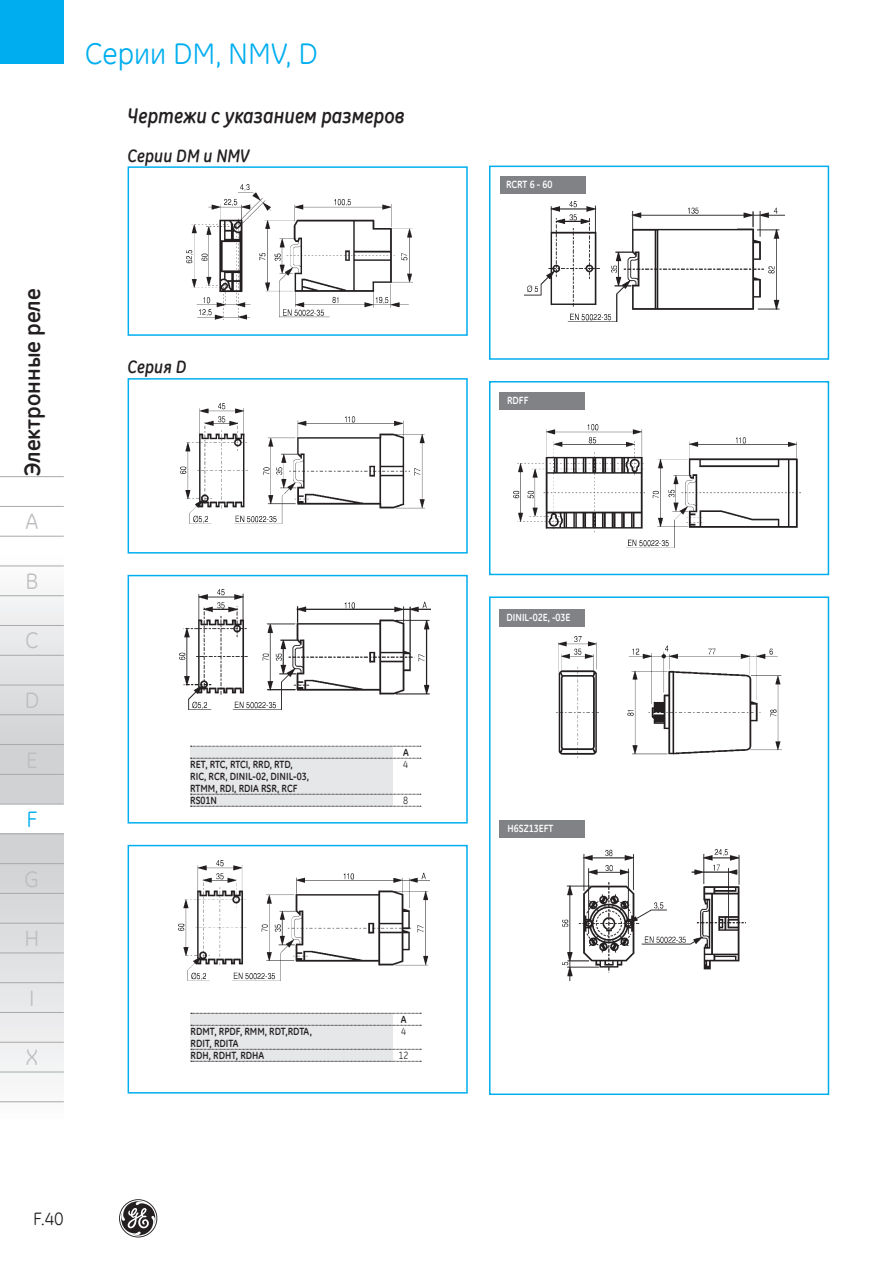
<style>
.page{position:relative;width:893px;height:1263px;background:#fff}
.page>*{position:absolute;margin:0;border:0;box-sizing:border-box;transform-origin:0 0}
.t1{font:30px "GE Inspira";color:#00aeef}
.t2{font:700 22.5px "GE Inspira";color:#231f20}
.t3{font:22.5px "GE Inspira";color:#bcbdc0}
.t4{font:22.5px "GE Inspira";color:#00aeef}
.t5{font:italic 700 21px "GE Inspira";color:#231f20;scale:.9 1}
.t6{font:italic 700 18px "GE Inspira";color:#231f20;scale:.9 1}
.t7{font:18px "GE Inspira";color:#231f20}
.t8{font:700 10.5px/12px "GE Inspira";color:#231f20;scale:.9 1}
.t9{font:700 10.5px "GE Inspira";color:#fff;scale:.9 1}
.t10{font:10.5px "GE Inspira";color:#231f20;scale:.9 1}
</style>
<div class="page">
<div style="left:0;top:0;width:64px;height:64px;background:#00aeef"></div>
<div style="left:0;top:519px;width:64px;height:285px;background:linear-gradient(to bottom,#fff,#c9cacd)"></div>
<div style="left:0;top:833px;width:64px;height:285px;background:linear-gradient(to bottom,#cdced0,#fafbfb)"></div>
<hr style="left:0;top:595px;width:64px;height:1px;background:#a8a9ad">
<hr style="left:0;top:625px;width:64px;height:1px;background:#a8a9ad">
<hr style="left:0;top:655px;width:64px;height:1px;background:#a8a9ad">
<hr style="left:0;top:685px;width:64px;height:1px;background:#a8a9ad">
<hr style="left:0;top:714px;width:64px;height:1px;background:#a8a9ad">
<hr style="left:0;top:744px;width:64px;height:1px;background:#a8a9ad">
<hr style="left:0;top:774px;width:64px;height:1px;background:#a8a9ad">
<hr style="left:0;top:804px;width:64px;height:1px;background:#a8a9ad">
<hr style="left:0;top:833px;width:64px;height:1px;background:#a8a9ad">
<hr style="left:0;top:863px;width:64px;height:1px;background:#a8a9ad">
<hr style="left:0;top:476px;width:64px;height:1px;background:#a8a9ad">
<hr style="left:0;top:506px;width:64px;height:1px;background:#a8a9ad">
<hr style="left:0;top:893px;width:64px;height:1px;background:#a8a9ad">
<hr style="left:0;top:923px;width:64px;height:1px;background:#a8a9ad">
<hr style="left:0;top:952px;width:64px;height:1px;background:#a8a9ad">
<hr style="left:0;top:982px;width:64px;height:1px;background:#a8a9ad">
<hr style="left:0;top:1012px;width:64px;height:1px;background:#a8a9ad">
<hr style="left:0;top:1042px;width:64px;height:1px;background:#a8a9ad">
<hr style="left:0;top:536px;width:64px;height:1px;background:#a8a9ad">
<hr style="left:0;top:566px;width:64px;height:1px;background:#a8a9ad">
<hr style="left:0;top:1071px;width:64px;height:1px;background:#a8a9ad">
<hr style="left:0;top:1101px;width:64px;height:1px;background:#a8a9ad">
<svg style="left:119px;top:1199px;width:38px;height:38px"></svg>
<div style="left:489px;top:596px;width:340px;height:499px;border:2px solid #00aeef"></div>
<div style="left:191px;top:1013px;width:202px;height:49px;background:#e6e7e9"></div>
<div style="left:128px;top:845px;width:340px;height:248px;border:2px solid #00aeef"></div>
<div style="left:191px;top:747px;width:202px;height:59px;background:#e6e7e9"></div>
<div style="left:128px;top:575px;width:340px;height:248px;border:2px solid #00aeef"></div>
<div style="left:128px;top:166px;width:340px;height:170px;border:2px solid #00aeef"></div>
<img style="left:186px;top:184px;width:226px;height:136px">
<div style="left:128px;top:378px;width:340px;height:176px;border:2px solid #00aeef"></div>
<img style="left:180px;top:403px;width:245px;height:121px">
<img style="left:179px;top:589px;width:251px;height:121px">
<img style="left:179px;top:860px;width:251px;height:120px">
<div style="left:489px;top:166px;width:340px;height:194px;border:2px solid #00aeef"></div>
<img style="left:525px;top:201px;width:259px;height:120px">
<div style="left:501px;top:176px;width:85px;height:18px;background:#808285"></div>
<div style="left:500px;top:392px;width:85px;height:17px;background:#808285"></div>
<img style="left:514px;top:424px;width:286px;height:123px">
<div style="left:500px;top:609px;width:85px;height:17px;background:#808285"></div>
<img style="left:557px;top:636px;width:225px;height:122px">
<img style="left:562px;top:849px;width:184px;height:131px">
<div style="left:500px;top:821px;width:85px;height:17px;background:#808285"></div>
<svg style="left:191px;top:746px;width:230px;height:1px"></svg>
<svg style="left:191px;top:758px;width:230px;height:1px"></svg>
<svg style="left:191px;top:794px;width:230px;height:1px"></svg>
<svg style="left:191px;top:806px;width:230px;height:1px"></svg>
<svg style="left:191px;top:1013px;width:230px;height:1px"></svg>
<svg style="left:191px;top:1025px;width:230px;height:1px"></svg>
<svg style="left:191px;top:1049px;width:230px;height:1px"></svg>
<svg style="left:191px;top:1061px;width:230px;height:1px"></svg>
<div style="left:489px;top:381px;width:340px;height:194px;border:2px solid #00aeef"></div>
<h1 class="t1" style="left:85px;top:34px;width:234px">Серии DM, NMV, D</h1>
<h3 class="t5" style="left:128px;top:102px;width:309px">Чертежи с указанием размеров</h3>
<h3 class="t6" style="left:128px;top:144px;width:137px">Серии DM и NMV</h3>
<h2 class="t2" style="left:18px;top:476px;width:189px;rotate:-90deg">Электронные реле</h2>
<h2 class="t3" style="left:25px;top:507px;width:14px">A</h2>
<h2 class="t3" style="left:25px;top:567px;width:14px">B</h2>
<h2 class="t3" style="left:25px;top:626px;width:15px">C</h2>
<h2 class="t3" style="left:25px;top:686px;width:16px">D</h2>
<h2 class="t3" style="left:26px;top:745px;width:13px">E</h2>
<h2 class="t4" style="left:26px;top:805px;width:13px">F</h2>
<h2 class="t3" style="left:25px;top:864px;width:16px">G</h2>
<h2 class="t3" style="left:24px;top:924px;width:16px">H</h2>
<h2 class="t3" style="left:29px;top:983px;width:7px">I</h2>
<h2 class="t3" style="left:26px;top:1043px;width:14px">X</h2>
<h3 class="t6" style="left:128px;top:356px;width:67px">Серия D</h3>
<p class="t8" style="left:403px;top:746px;width:8px">A</p>
<p class="t8" style="left:190px;top:758px;width:115px">RET, RTC, RTCI, RRD, RTD,</p>
<p class="t10" style="left:403px;top:758px;width:7px">4</p>
<p class="t8" style="left:190px;top:770px;width:133px">RIC, RCR, DINIL-02, DINIL-03,<br>RTMM, RDI, RDIA RSR, RCF<br>RS01N</p>
<p class="t10" style="left:403px;top:794px;width:7px">8</p>
<p class="t8" style="left:401px;top:1013px;width:8px">A</p>
<p class="t8" style="left:191px;top:1025px;width:136px">RDMT, RPDF, RMM, RDT,RDTA,</p>
<p class="t10" style="left:401px;top:1025px;width:7px">4</p>
<p class="t8" style="left:191px;top:1037px;width:83px">RDIT, RDITA<br>RDH, RDHT, RDHA</p>
<p class="t10" style="left:399px;top:1049px;width:13px">12</p>
<h3 class="t7" style="left:33px;top:1207px;width:32px">F.40</h3>
<p class="t9" style="left:506px;top:177px;width:53px">RCRT 6 - 60</p>
<p class="t9" style="left:507px;top:393px;width:25px">RDFF</p>
<p class="t9" style="left:507px;top:610px;width:73px">DINIL-02E, -03E</p>
<p class="t9" style="left:508px;top:822px;width:53px">H6SZ13EFT</p>
</div>
